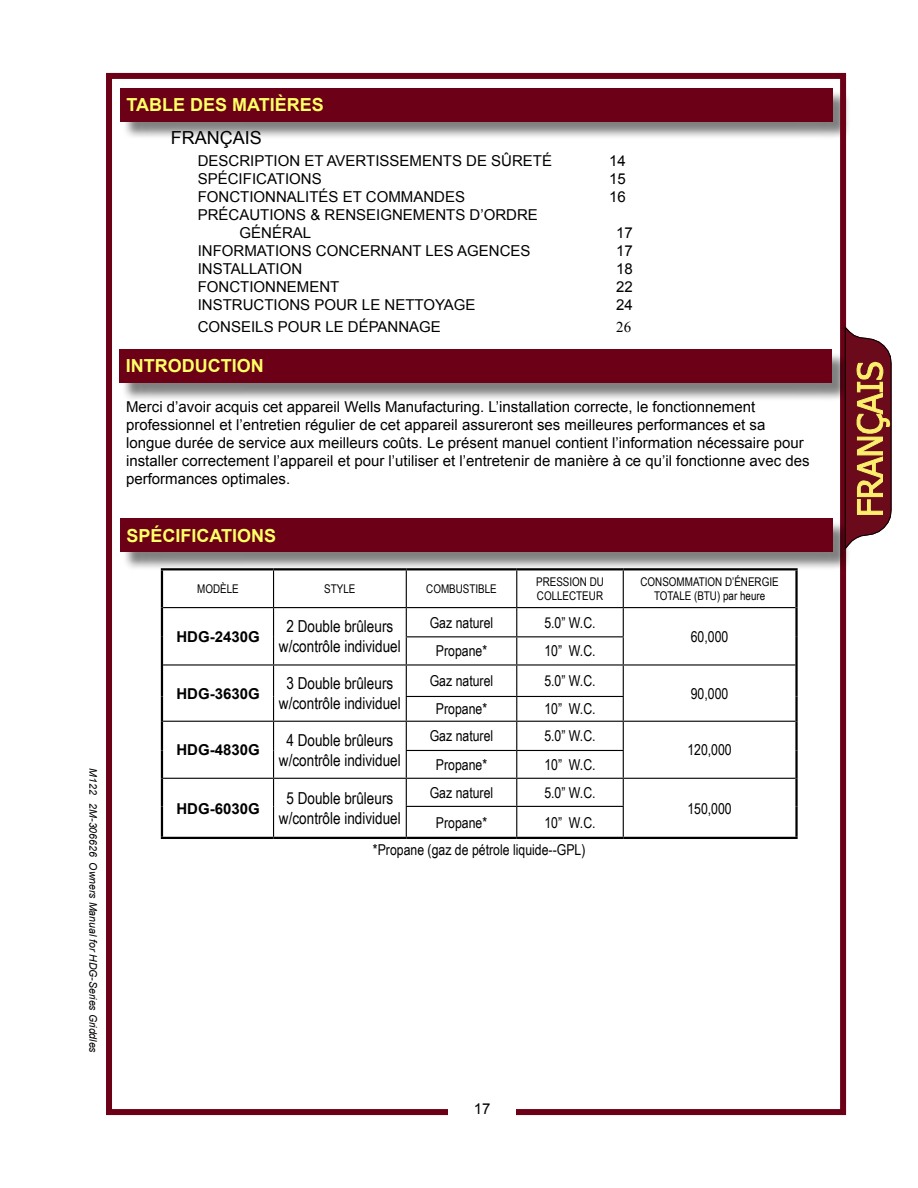
<style>
.page{position:relative;width:918px;height:1188px;background:#fff}
.page>*{position:absolute;margin:0;border:0;box-sizing:border-box;transform-origin:0 0}
.t1{font:700 18px "Arial";color:#ff6}
.t2{font:18px "Arial";color:#000}
.t3{font:16.5px/19.8px "Arial Narrow";color:#000;text-align:center}
.t4{font:15px/18px "Arial";color:#000}
.t5{font:15px/27.2px "Arial Narrow";color:#000}
.t6{font:700 15px "Arial";color:#000}
.t7{font:15px "Times New Roman";color:#000}
.t8{font:12px/14.4px "Arial Narrow";color:#000}
.t9{font:italic 10.5px "Arial";color:#000}
</style>
<div class="page">
<div style="left:122px;top:90px;width:729px;height:50px;background:#000;opacity:.5"></div>
<div style="left:120px;top:88px;width:713px;height:34px;background:#6b0017"></div>
<div style="left:106px;top:73px;width:740px;height:1042px;border:6px solid #6b0017"></div>
<div style="left:449px;top:1099px;width:67px;height:21px;background:#fff"></div>
<div style="left:121px;top:351px;width:730px;height:50px;background:#000;opacity:.5"></div>
<div style="left:119px;top:349px;width:713px;height:34px;background:#6b0017"></div>
<div style="left:122px;top:520px;width:729px;height:50px;background:#000;opacity:.5"></div>
<div style="left:120px;top:518px;width:713px;height:34px;background:#6b0017"></div>
<svg style="left:163px;top:570px;width:632px;height:267px"></svg>
<hr style="left:161px;top:570px;width:2px;height:38px;background:#000">
<hr style="left:273px;top:570px;width:1px;height:37px;background:#000">
<hr style="left:406px;top:570px;width:1px;height:37px;background:#000">
<hr style="left:516px;top:570px;width:1px;height:37px;background:#000">
<hr style="left:623px;top:570px;width:1px;height:37px;background:#000">
<hr style="left:161px;top:568px;width:113px;height:2px;background:#000">
<hr style="left:274px;top:568px;width:132px;height:2px;background:#000">
<hr style="left:406px;top:568px;width:111px;height:2px;background:#000">
<hr style="left:517px;top:568px;width:106px;height:2px;background:#000">
<hr style="left:623px;top:568px;width:175px;height:2px;background:#000">
<hr style="left:795px;top:570px;width:3px;height:38px;background:#000">
<hr style="left:161px;top:608px;width:2px;height:29px;background:#000">
<hr style="left:161px;top:637px;width:2px;height:28px;background:#000">
<svg style="left:273px;top:608px;width:1px;height:56px"></svg>
<hr style="left:795px;top:608px;width:3px;height:29px;background:#000">
<hr style="left:795px;top:637px;width:3px;height:28px;background:#000">
<svg style="left:406px;top:608px;width:1px;height:56px"></svg>
<svg style="left:516px;top:608px;width:1px;height:56px"></svg>
<svg style="left:623px;top:608px;width:1px;height:56px"></svg>
<hr style="left:161px;top:665px;width:2px;height:31px;background:#000">
<hr style="left:161px;top:696px;width:2px;height:25px;background:#000">
<hr style="left:273px;top:666px;width:1px;height:30px;background:#000">
<hr style="left:406px;top:666px;width:1px;height:30px;background:#000">
<hr style="left:516px;top:666px;width:1px;height:30px;background:#000">
<hr style="left:623px;top:666px;width:1px;height:30px;background:#000">
<hr style="left:795px;top:665px;width:3px;height:31px;background:#000">
<hr style="left:795px;top:696px;width:3px;height:25px;background:#000">
<hr style="left:161px;top:721px;width:2px;height:29px;background:#000">
<hr style="left:161px;top:750px;width:2px;height:28px;background:#000">
<hr style="left:795px;top:721px;width:3px;height:29px;background:#000">
<hr style="left:795px;top:750px;width:3px;height:28px;background:#000">
<hr style="left:161px;top:778px;width:2px;height:28px;background:#000">
<hr style="left:161px;top:806px;width:2px;height:31px;background:#000">
<svg style="left:273px;top:696px;width:1px;height:110px"></svg>
<svg style="left:406px;top:697px;width:1px;height:109px"></svg>
<svg style="left:516px;top:697px;width:1px;height:109px"></svg>
<svg style="left:623px;top:697px;width:1px;height:109px"></svg>
<hr style="left:273px;top:806px;width:1px;height:31px;background:#000">
<hr style="left:795px;top:778px;width:3px;height:28px;background:#000">
<hr style="left:795px;top:806px;width:3px;height:31px;background:#000">
<hr style="left:406px;top:807px;width:1px;height:30px;background:#000">
<hr style="left:516px;top:807px;width:1px;height:30px;background:#000">
<hr style="left:623px;top:807px;width:1px;height:30px;background:#000">
<hr style="left:163px;top:607px;width:111px;height:1px;background:#000">
<hr style="left:274px;top:607px;width:132px;height:1px;background:#000">
<hr style="left:406px;top:607px;width:111px;height:1px;background:#000">
<hr style="left:517px;top:607px;width:106px;height:1px;background:#000">
<hr style="left:623px;top:607px;width:172px;height:1px;background:#000">
<hr style="left:406px;top:636px;width:111px;height:1px;background:#000">
<hr style="left:517px;top:636px;width:107px;height:1px;background:#000">
<hr style="left:163px;top:664px;width:111px;height:2px;background:#000">
<hr style="left:274px;top:664px;width:132px;height:2px;background:#000">
<hr style="left:406px;top:664px;width:111px;height:2px;background:#000">
<hr style="left:517px;top:664px;width:106px;height:2px;background:#000">
<hr style="left:623px;top:664px;width:172px;height:2px;background:#000">
<hr style="left:406px;top:696px;width:111px;height:1px;background:#000">
<hr style="left:517px;top:696px;width:107px;height:1px;background:#000">
<hr style="left:163px;top:721px;width:111px;height:1px;background:#000">
<hr style="left:274px;top:721px;width:132px;height:1px;background:#000">
<hr style="left:406px;top:721px;width:111px;height:1px;background:#000">
<hr style="left:517px;top:721px;width:106px;height:1px;background:#000">
<hr style="left:623px;top:721px;width:172px;height:1px;background:#000">
<hr style="left:406px;top:750px;width:111px;height:1px;background:#000">
<hr style="left:517px;top:750px;width:107px;height:1px;background:#000">
<hr style="left:163px;top:778px;width:111px;height:1px;background:#000">
<hr style="left:274px;top:778px;width:132px;height:1px;background:#000">
<hr style="left:406px;top:778px;width:111px;height:1px;background:#000">
<hr style="left:517px;top:778px;width:106px;height:1px;background:#000">
<hr style="left:623px;top:778px;width:172px;height:1px;background:#000">
<hr style="left:406px;top:806px;width:111px;height:1px;background:#000">
<hr style="left:517px;top:806px;width:107px;height:1px;background:#000">
<hr style="left:161px;top:837px;width:113px;height:2px;background:#000">
<hr style="left:274px;top:837px;width:132px;height:2px;background:#000">
<hr style="left:406px;top:837px;width:111px;height:2px;background:#000">
<hr style="left:517px;top:837px;width:106px;height:2px;background:#000">
<hr style="left:623px;top:837px;width:175px;height:2px;background:#000">
<svg style="left:845px;top:326px;width:47px;height:225px;background:#935346"></svg>
<p class="t9" style="left:100px;top:768px;width:286px;rotate:90deg">M122 2M-306626 Owners Manual for HDG-Series Griddles</p>
<p class="t1" style="left:127px;top:93px;width:199px">TABLE DES MATIÈRES</p>
<p class="t2" style="left:171px;top:126px;width:93px">FRANÇAIS</p>
<p class="t4" style="left:198px;top:152px;width:356px">DESCRIPTION ET AVERTISSEMENTS DE SÛRETÉ</p>
<p class="t4" style="left:609px;top:152px;width:18px">14</p>
<p class="t4" style="left:198px;top:170px;width:125px">SPÉCIFICATIONS</p>
<p class="t4" style="left:609px;top:170px;width:18px">15</p>
<p class="t4" style="left:198px;top:188px;width:269px">FONCTIONNALITÉS ET COMMANDES</p>
<p class="t4" style="left:609px;top:188px;width:18px">16</p>
<p class="t4" style="left:240px;top:206px;width:300px;text-indent:-42px">PRÉCAUTIONS &amp; RENSEIGNEMENTS D’ORDRE<br>GÉNÉRAL</p>
<p class="t4" style="left:616px;top:224px;width:18px">17</p>
<p class="t4" style="left:198px;top:242px;width:334px">INFORMATIONS CONCERNANT LES AGENCES</p>
<p class="t4" style="left:616px;top:242px;width:18px">17</p>
<p class="t4" style="left:198px;top:260px;width:106px">INSTALLATION</p>
<p class="t4" style="left:616px;top:260px;width:18px">18</p>
<p class="t4" style="left:198px;top:278px;width:143px">FONCTIONNEMENT</p>
<p class="t4" style="left:616px;top:278px;width:18px">22</p>
<p class="t4" style="left:198px;top:296px;width:279px">INSTRUCTIONS POUR LE NETTOYAGE</p>
<p class="t4" style="left:616px;top:296px;width:18px">24</p>
<p class="t4" style="left:198px;top:318px;width:245px">CONSEILS POUR LE DÉPANNAGE</p>
<p class="t7" style="left:616px;top:317px;width:16px">26</p>
<p class="t1" style="left:126px;top:354px;width:139px">INTRODUCTION</p>
<p class="t4" style="left:126px;top:398px;width:685px">Merci d’avoir acquis cet appareil Wells Manufacturing. L’installation correcte, le fonctionnement professionnel et l’entretien régulier de cet appareil assureront ses meilleures performances et sa longue durée de service aux meilleurs coûts. Le présent manuel contient l’information nécessaire pour installer correctement l’appareil et pour l’utiliser et l’entretenir de manière à ce qu’il fonctionne avec des performances optimales.</p>
<p class="t1" style="left:127px;top:523px;width:151px">SPÉCIFICATIONS</p>
<p class="t8" style="left:197px;top:581px;width:43px">MODÈLE</p>
<p class="t8" style="left:324px;top:581px;width:33px">STYLE</p>
<p class="t8" style="left:426px;top:581px;width:72px">COMBUSTIBLE</p>
<p class="t8" style="left:536px;top:574px;width:69px">PRESSION DU<br>COLLECTEUR</p>
<p class="t8" style="left:641px;top:574px;width:140px;text-align:center">CONSOMMATION D’ÉNERGIE<br>TOTALE (BTU) par heure</p>
<p class="t6" style="left:176px;top:626px;width:85px">HDG-2430G</p>
<p class="t3" style="left:279px;top:616px;width:123px">2 Double brûleurs w/contrôle individuel</p>
<p class="t5" style="left:430px;top:608px;width:65px">Gaz naturel</p>
<p class="t5" style="left:544px;top:608px;width:53px">5.0” W.C.</p>
<p class="t5" style="left:691px;top:622px;width:39px">60,000</p>
<p class="t5" style="left:436px;top:637px;width:53px">Propane*</p>
<p class="t5" style="left:544px;top:637px;width:53px">10” W.C.</p>
<p class="t6" style="left:176px;top:683px;width:85px">HDG-3630G</p>
<p class="t3" style="left:279px;top:673px;width:123px">3 Double brûleurs w/contrôle individuel</p>
<p class="t5" style="left:430px;top:667px;width:65px">Gaz naturel</p>
<p class="t5" style="left:544px;top:667px;width:53px">5.0” W.C.</p>
<p class="t5" style="left:436px;top:695px;width:53px">Propane*</p>
<p class="t5" style="left:544px;top:695px;width:53px">10” W.C.</p>
<p class="t6" style="left:176px;top:740px;width:85px">HDG-4830G</p>
<p class="t3" style="left:279px;top:730px;width:123px">4 Double brûleurs w/contrôle individuel</p>
<p class="t5" style="left:430px;top:722px;width:65px">Gaz naturel</p>
<p class="t5" style="left:544px;top:722px;width:53px">5.0” W.C.</p>
<p class="t5" style="left:436px;top:750px;width:53px">Propane*</p>
<p class="t5" style="left:544px;top:750px;width:53px">10” W.C.</p>
<p class="t6" style="left:176px;top:798px;width:85px">HDG-6030G</p>
<p class="t3" style="left:279px;top:788px;width:123px">5 Double brûleurs w/contrôle individuel</p>
<p class="t5" style="left:430px;top:778px;width:65px">Gaz naturel</p>
<p class="t5" style="left:544px;top:778px;width:53px">5.0” W.C.</p>
<p class="t5" style="left:373px;top:808px;width:224px;text-indent:171px">10” W.C. *Propane (gaz de pétrole liquide--GPL)</p>
<p class="t5" style="left:436px;top:808px;width:53px">Propane*</p>
<p class="t5" style="left:691px;top:679px;width:39px">90,000</p>
<p class="t5" style="left:687px;top:736px;width:46px">120,000</p>
<p class="t5" style="left:687px;top:794px;width:46px">150,000</p>
<p class="t4" style="left:474px;top:1100px;width:18px">17</p>
</div>
